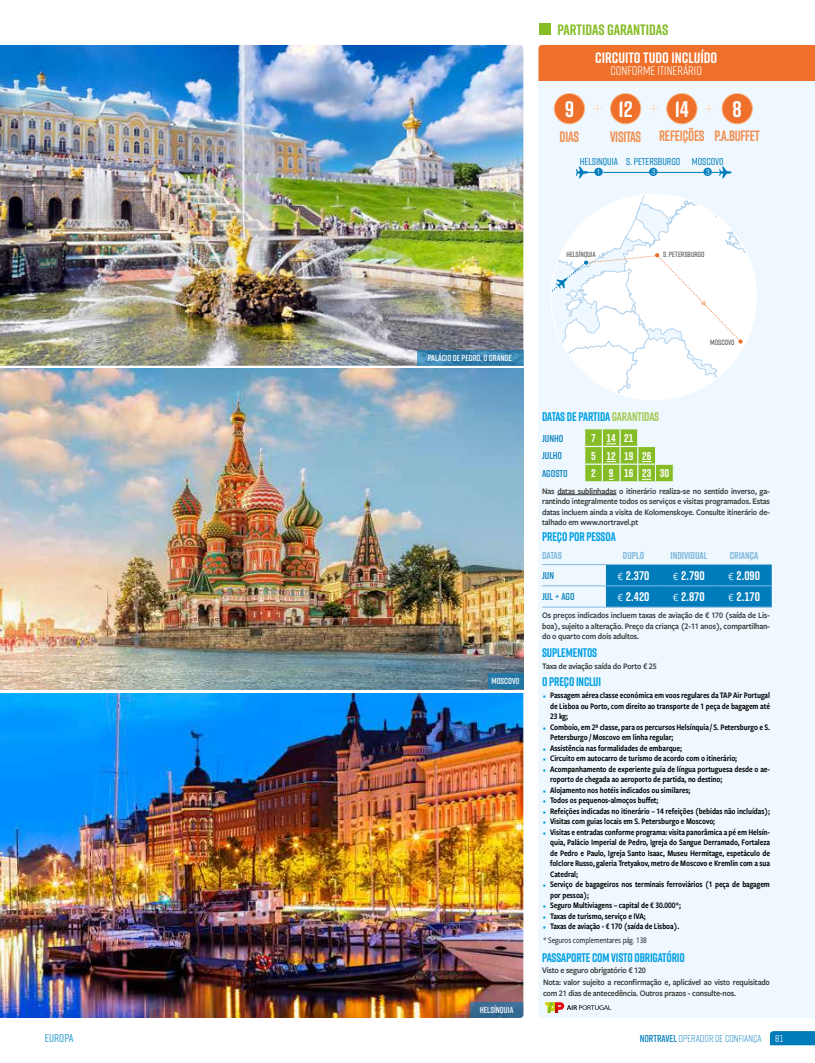
<style>
.page{position:relative;width:815px;height:1063px;background:#fff}
.page>*{position:absolute;margin:0;border:0;box-sizing:border-box;transform-origin:0 0}
.t1{font:700 22.5px "Rift";color:#fff}
.t2{font:700 15px "Rift";letter-spacing:-.02em;color:#f29053;scale:.9 1}
.t3{font:700 15px "Rift";color:#fff}
.t4{font:700 15px "Rift";color:#86bc25}
.t5{font:700 12.5px "Rift";letter-spacing:-.01em;color:#009fe3;scale:.95 1}
.t6{font:700 12.5px "Rift";color:#fff}
.t7{font:12.5px "Rift";color:#fff}
.t8{font:700 11.25px "Rift";color:#fff}
.t9{font:500 11.25px "Rift";color:#319ed1}
.t10{font:11.25px "Circle Frame Negative";color:#007cbb}
.t11{font:500 10px "Rift";color:#007cbb}
.t12{font:300 10px "Rift";color:#007cbb}
.t13{font:700 10px "Rift";color:#80b8df}
.t14{font:600 10px "Rift";color:#007cbb}
.t15{font:10px "Rift";color:#fff}
.t16{font:8.75px/10.5px "Freight Sans Cnd Pro Semi";letter-spacing:-.01em;color:#000;scale:.95 1}
.t17{font:600 8.75px/10.5px "Freight Sans Pro";letter-spacing:-.02em;color:#3c3c3b;text-align:justify;scale:.92 1}
.t18{font:600 8.75px "Rift";color:#fff}
.t19{font:8.75px "Freight Sans Cnd Pro";letter-spacing:-.01em;color:#000;scale:.95 1}
.t20{font:500 7.5px "Rift";letter-spacing:.01em;color:#3c3c3b}
.s1{color:#a4c954}
.s2{font-family:"Freight Sans Pro";font-weight:400;font-size:11.25px}
.s3{font-family:"Freight Sans Cnd Pro";font-size:6.25px;color:#009fe3}
.s4{font-weight:600}
</style>
<div class="page">
<div style="left:538px;top:81px;width:277px;height:937px;background:#eef8fe"></div>
<svg style="left:770px;top:1031px;width:45px;height:14px"></svg>
<svg style="left:584px;top:428px;width:90px;height:55px;background:#aad070"></svg>
<svg style="left:606px;top:565px;width:166px;height:42px;background:#037dbc"></svg>
<hr style="left:542px;top:564px;width:64px;height:1px;background:#80b8df">
<hr style="left:606px;top:564px;width:55px;height:1px;background:#80b8df">
<hr style="left:661px;top:564px;width:55px;height:1px;background:#80b8df">
<hr style="left:716px;top:564px;width:56px;height:1px;background:#80b8df">
<hr style="left:542px;top:586px;width:64px;height:1px;background:#80b8df">
<hr style="left:606px;top:586px;width:55px;height:1px;background:#80b8df">
<hr style="left:661px;top:586px;width:55px;height:1px;background:#80b8df">
<hr style="left:716px;top:586px;width:56px;height:1px;background:#80b8df">
<hr style="left:542px;top:607px;width:64px;height:1px;background:#80b8df">
<hr style="left:606px;top:607px;width:55px;height:1px;background:#80b8df">
<hr style="left:661px;top:607px;width:55px;height:1px;background:#80b8df">
<hr style="left:716px;top:607px;width:56px;height:1px;background:#80b8df">
<div style="left:554px;top:93px;width:31px;height:31px;background:#ee702a;border-radius:50%"></div>
<div style="left:554px;top:93px;width:31px;height:31px;border:1px solid #f9bd93;border-radius:50%"></div>
<div style="left:610px;top:93px;width:31px;height:31px;background:#ee702a;border-radius:50%"></div>
<div style="left:610px;top:93px;width:31px;height:31px;border:1px solid #f9bd93;border-radius:50%"></div>
<div style="left:667px;top:93px;width:30px;height:31px;background:#ee702a;border-radius:50%"></div>
<div style="left:666px;top:93px;width:32px;height:31px;border:1px solid #f9bd93;border-radius:50%"></div>
<div style="left:722px;top:93px;width:30px;height:31px;background:#ee702a;border-radius:50%"></div>
<div style="left:721px;top:93px;width:32px;height:31px;border:1px solid #f9bd93;border-radius:50%"></div>
<svg style="left:593px;top:104px;width:9px;height:9px"></svg>
<svg style="left:649px;top:104px;width:9px;height:9px"></svg>
<svg style="left:705px;top:104px;width:9px;height:9px"></svg>
<div style="left:538px;top:45px;width:277px;height:36px;background:#ee702a"></div>
<hr style="left:557px;top:494px;width:59px;height:1px;background:#3c3c3b">
<svg style="left:545px;top:1002px;width:66px;height:11px"></svg>
<svg style="left:743px;top:194px;width:13px;height:206px"></svg>
<svg style="left:551px;top:194px;width:192px;height:206px"></svg>
<div style="left:539px;top:23px;width:11px;height:12px;background:#86bc25"></div>
<img style="left:0;top:45px;width:523px;height:321px">
<img style="left:0;top:693px;width:523px;height:325px">
<svg style="left:417px;top:350px;width:106px;height:16px;background:#3582ad"></svg>
<svg style="left:470px;top:1002px;width:53px;height:16px"></svg>
<img style="left:0;top:369px;width:523px;height:320px">
<div style="left:488px;top:674px;width:35px;height:15px;background:#2678a5"></div>
<hr style="left:603px;top:172px;width:47px;height:1px;background:#007cbb">
<hr style="left:655px;top:172px;width:50px;height:1px;background:#007cbb">
<svg style="left:576px;top:166px;width:22px;height:12px"></svg>
<svg style="left:711px;top:166px;width:21px;height:12px"></svg>
<h2 class="t4" style="left:557px;top:19px;width:112px">PARTIDAS GARANTIDAS</h2>
<h2 class="t3" style="left:595px;top:47px;width:124px">CIRCUITO TUDO INCLUÍDO</h2>
<h3 class="t7" style="left:610px;top:62px;width:93px">CONFORME ITINERÁRIO</h3>
<h1 class="t1" style="left:565px;top:93px;width:11px">9</h1>
<h1 class="t1" style="left:619px;top:93px;width:16px">12</h1>
<h1 class="t1" style="left:675px;top:93px;width:15px">14</h1>
<h1 class="t1" style="left:733px;top:93px;width:11px">8</h1>
<h2 class="t2" style="left:560px;top:126px;width:23px">DIAS</h2>
<h2 class="t2" style="left:610px;top:125px;width:168px">VISITAS REFEIÇÕES P.A.BUFFET</h2>
<p class="t11" style="left:580px;top:154px;width:145px">HELSINQUIA S. PETERSBURGO MOSCOVO</p>
<p class="t10" style="left:594px;top:166px;width:11px">1</p>
<p class="t10" style="left:648px;top:166px;width:11px">3</p>
<p class="t10" style="left:703px;top:166px;width:11px">3</p>
<p class="t20" style="left:566px;top:249px;width:31px">HELSÍNQUIA</p>
<p class="t20" style="left:663px;top:249px;width:43px">S. PETERSBURGO</p>
<p class="t18" style="left:428px;top:351px;width:86px">PALÁCIO DE PEDRO, O GRANDE</p>
<p class="t18" style="left:491px;top:675px;width:30px">MOSCOVO</p>
<p class="t18" style="left:480px;top:1004px;width:35px">HELSÍNQUIA</p>
<h3 class="t5" style="left:542px;top:407px;width:125px">DATAS DE PARTIDA <span class="s1">GARANTIDAS</span></h3>
<p class="t14" style="left:542px;top:431px;width:23px">JUNHO</p>
<p class="t8" style="left:591px;top:430px;width:44px">7 14 21</p>
<p class="t14" style="left:542px;top:449px;width:21px">JULHO</p>
<p class="t8" style="left:591px;top:448px;width:62px">5 12 19 26</p>
<p class="t14" style="left:542px;top:466px;width:27px">AGOSTO</p>
<p class="t8" style="left:591px;top:465px;width:79px">2 9 162330</p>
<p class="t20" style="left:710px;top:337px;width:26px">MOSCOVO</p>
<p class="t17" style="left:542px;top:485px;width:249px">Nas datas sublinhadas o itinerário realiza-se no sentido inverso, ga&shy;rantindo integralmente todos os serviços e visitas programados. Estas datas incluem ainda a visita de Kolomenskoye. Consulte itinerário de&shy;talhado em www.nortravel.pt</p>
<h3 class="t5" style="left:542px;top:528px;width:79px">PREÇO POR PESSOA</h3>
<p class="t13" style="left:542px;top:549px;width:21px">DATAS</p>
<p class="t13" style="left:623px;top:549px;width:23px">DUPLO</p>
<p class="t13" style="left:670px;top:549px;width:38px">INDIVIDUAL</p>
<p class="t13" style="left:730px;top:549px;width:30px">CRIANÇA</p>
<p class="t14" style="left:542px;top:569px;width:13px">JUN</p>
<h3 class="t6" style="left:618px;top:567px;width:33px"><span class="s2">€</span> 2.370</h3>
<h3 class="t6" style="left:673px;top:567px;width:33px"><span class="s2">€</span> 2.790</h3>
<h3 class="t6" style="left:728px;top:567px;width:33px"><span class="s2">€</span> 2.090</h3>
<p class="t14" style="left:542px;top:590px;width:34px">JUL + AGO</p>
<h3 class="t6" style="left:618px;top:588px;width:33px"><span class="s2">€</span> 2.420</h3>
<h3 class="t6" style="left:673px;top:588px;width:33px"><span class="s2">€</span> 2.870</h3>
<h3 class="t6" style="left:728px;top:588px;width:33px"><span class="s2">€</span> 2.170</h3>
<p class="t17" style="left:542px;top:610px;width:249px">Os preços indicados incluem taxas de aviação de € 170 (saída de Lis&shy;boa), sujeito a alteração. Preço da criança (2-11 anos), compartilhan&shy;do o quarto com dois adultos.</p>
<h3 class="t5" style="left:542px;top:643px;width:59px">SUPLEMENTOS</h3>
<p class="t17" style="left:542px;top:661px;width:126px">Taxa de aviação saída do Porto € 25</p>
<h3 class="t5" style="left:542px;top:672px;width:64px">O PREÇO INCLUI</h3>
<p class="t16" style="left:550px;top:690px;width:233px;text-align:justify;text-indent:-7px"><span class="s3">•</span> Passagem aérea classe económica em voos regulares da TAP Air Portugal de Lisboa ou Porto, com direito ao transporte de 1 peça de bagagem até 23 kg;</p>
<p class="t16" style="left:550px;top:721px;width:233px;text-indent:-7px"><span class="s3">•</span> Comboio, em 2ª classe, para os percursos Helsínquia / S. Petersburgo e S.<br>Petersburgo / Moscovo em linha regular;</p>
<p class="t16" style="left:543px;top:742px;width:148px"><span class="s3">•</span> Assistência nas formalidades de embarque;</p>
<p class="t16" style="left:543px;top:753px;width:206px"><span class="s3">•</span> Circuito em autocarro de turismo de acordo com o itinerário;</p>
<p class="t16" style="left:550px;top:763px;width:233px;text-indent:-7px"><span class="s3">•</span> Acompanhamento de experiente guia de língua portuguesa desde o ae&shy;roporto de chegada ao aeroporto de partida, no destino;</p>
<p class="t16" style="left:543px;top:784px;width:156px"><span class="s3">•</span> Alojamento nos hotéis indicados ou similares;</p>
<p class="t16" style="left:543px;top:795px;width:123px"><span class="s3">•</span> Todos os pequenos-almoços buffet;</p>
<p class="t16" style="left:543px;top:805px;width:240px"><span class="s3">•</span> Refeições indicadas no itinerário – 14 refeições (bebidas não incluídas);</p>
<p class="t16" style="left:543px;top:816px;width:183px"><span class="s3">•</span> Visitas com guias locais em S. Petersburgo e Moscovo;</p>
<p class="t16" style="left:550px;top:826px;width:233px;text-align:justify;text-indent:-7px"><span class="s3">•</span> Visitas e entradas conforme programa: visita panorâmica a pé em Helsín&shy;quia, Palácio Imperial de Pedro, Igreja do Sangue Derramado, Fortaleza de Pedro e Paulo, Igreja Santo Isaac, Museu Hermitage, espetáculo de folclore Russo, galeria Tretyakov, metro de Moscovo e Kremlin com a sua Catedral;</p>
<p class="t16" style="left:550px;top:879px;width:233px;text-indent:-7px"><span class="s3">•</span> Serviço de bagageiros nos terminais ferroviários (1 peça de bagagem por pessoa);</p>
<p class="t16" style="left:543px;top:900px;width:147px"><span class="s3">•</span> Seguro Multiviagens – capital de € 30.000*;</p>
<p class="t16" style="left:543px;top:910px;width:110px"><span class="s3">•</span> Taxas de turismo, serviço e IVA;</p>
<p class="t16" style="left:543px;top:921px;width:145px"><span class="s3">•</span> Taxas de aviação - € 170 (saída de Lisboa).</p>
<p class="t19" style="left:543px;top:934px;width:111px">* Seguros complementares pág. 138</p>
<h3 class="t5" style="left:542px;top:949px;width:152px">PASSAPORTE COM VISTO OBRIGATÓRIO</h3>
<p class="t17" style="left:542px;top:963px;width:249px;line-height:12.5px">Visto e seguro obrigatório € 120<br>Nota: valor sujeito a reconfirmação e, aplicável ao visto requisitado</p>
<p class="t17" style="left:543px;top:987px;width:211px">com 21 dias de antecedência. Outros prazos - consulte-nos.</p>
<p class="t9" style="left:45px;top:1030px;width:30px">EUROPA</p>
<p class="t12" style="left:640px;top:1031px;width:123px"><span class="s4">NORTRAVEL</span> OPERADOR DE CONFIANÇA</p>
<p class="t15" style="left:775px;top:1031px;width:10px">81</p>
</div>
